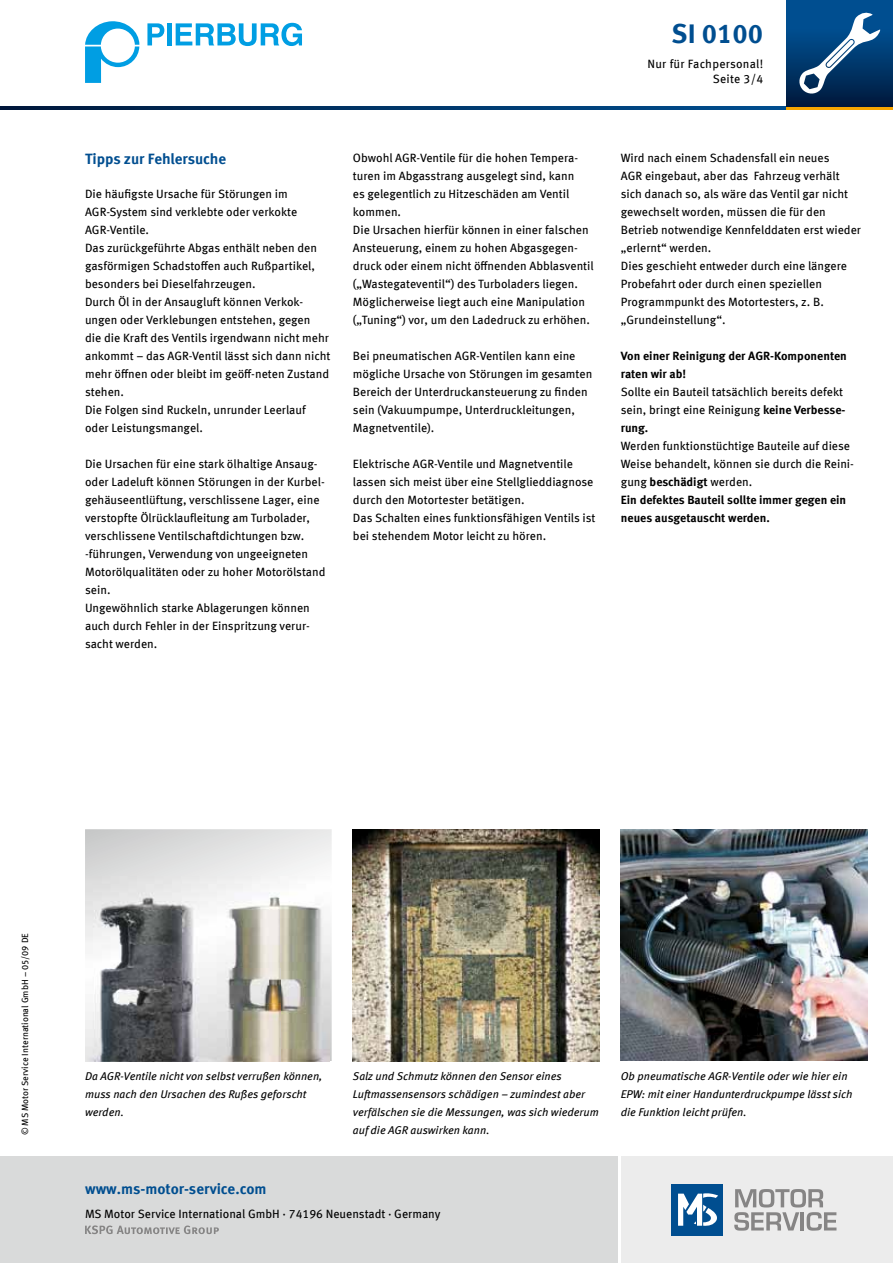
<style>
.page{position:relative;width:893px;height:1263px;background:#fff}
.page>*{position:absolute;margin:0;border:0;box-sizing:border-box;transform-origin:0 0}
.t1{font:700 27px "Meta OFC";color:#004e90}
.t2{font:700 15px "Meta OFC";color:#004e90}
.t3{font:12px/18px "Meta OFC";color:#000}
.t4{font:700 12px/18px "Meta OFC";color:#000}
.t5{font:12px/15px "Meta OFC";letter-spacing:.02em;color:#000;text-align:right}
.t6{font:italic 11.25px/18px "Meta OFC";color:#000}
.t7{font:9px "Meta OFC";color:#000}
.s1{font-weight:700}
</style>
<div class="page">
<svg style="left:85px;top:21px;width:54px;height:62px"></svg>
<svg style="left:147px;top:23px;width:17px;height:22px"></svg>
<div style="left:167px;top:23px;width:5px;height:22px;background:#009ee3"></div>
<svg style="left:176px;top:23px;width:126px;height:23px"></svg>
<svg style="left:0;top:106px;width:787px;height:4px;background:#003466"></svg>
<svg style="left:787px;top:106px;width:106px;height:4px"></svg>
<svg style="left:787px;top:0;width:106px;height:106px;background:#00386e"></svg>
<svg style="left:798px;top:12px;width:82px;height:83px"></svg>
<div style="left:621px;top:1157px;width:272px;height:106px;background:#ececec"></div>
<div style="left:0;top:1157px;width:617px;height:106px;background:#d9dada"></div>
<svg style="left:85px;top:1225px;width:134px;height:9px"></svg>
<div style="left:672px;top:1184px;width:51px;height:51px;background:#004e90"></div>
<svg style="left:678px;top:1193px;width:40px;height:33px"></svg>
<svg style="left:734px;top:1189px;width:102px;height:42px"></svg>
<img style="left:621px;top:829px;width:246px;height:231px">
<img style="left:353px;top:829px;width:247px;height:232px">
<svg style="left:85px;top:829px;width:247px;height:232px;background:#e1e1e1"></svg>
<img style="left:85px;top:876px;width:245px;height:185px">
<h1 class="t1" style="left:672px;top:16px;width:93px">SI 0100</h1>
<p class="t5" style="left:647px;top:57px;width:117px">Nur für Fachpersonal!<br>Seite 3/4</p>
<p class="t2" style="left:85px;top:150px;width:143px">Tipps zur Fehlersuche</p>
<p class="t3" style="left:85px;top:185px;width:247px">Die häufigste Ursache für Störungen im AGR-System sind verklebte oder verkokte AGR-Ventile.<br>Das zurückgeführte Abgas enthält neben den gasförmigen Schadstoffen auch Rußpartikel, besonders bei Dieselfahrzeugen.<br>Durch Öl in der Ansaugluft können Verkok&shy;ungen oder Verklebungen entstehen, gegen<br>die die Kraft des Ventils irgendwann nicht mehr ankommt – das AGR-Ventil lässt sich dann nicht mehr öffnen oder bleibt im geöff-neten Zustand stehen.<br>Die Folgen sind Ruckeln, unrunder Leerlauf oder Leistungsmangel.</p>
<p class="t3" style="left:85px;top:455px;width:242px">Die Ursachen für eine stark ölhaltige Ansaug&shy;oder Ladeluft können Störungen in der Kurbel&shy;gehäuseentlüftung, verschlissene Lager, eine verstopfte Ölrücklaufleitung am Turbolader, verschlissene Ventilschaftdichtungen bzw. -führungen, Verwendung von ungeeigneten Motorölqualitäten oder zu hoher Motorölstand sein.<br>Ungewöhnlich starke Ablagerungen können auch durch Fehler in der Einspritzung verur&shy;sacht werden.</p>
<p class="t3" style="left:353px;top:149px;width:242px">Obwohl AGR-Ventile für die hohen Tempera&shy;turen im Abgasstrang ausgelegt sind, kann<br>es gelegentlich zu Hitzeschäden am Ventil kommen.<br>Die Ursachen hierfür können in einer falschen Ansteuerung, einem zu hohen Abgasgegen&shy;druck oder einem nicht öffnenden Abblasventil („Wastegateventil“) des Turboladers liegen.<br>Möglicherweise liegt auch eine Manipulation („Tuning“) vor, um den Ladedruck zu erhöhen.</p>
<p class="t3" style="left:353px;top:347px;width:241px">Bei pneumatischen AGR-Ventilen kann eine mögliche Ursache von Störungen im gesamten Bereich der Unterdruckansteuerung zu finden sein (Vakuumpumpe, Unterdruckleitungen, Magnetventile).</p>
<p class="t3" style="left:353px;top:455px;width:244px">Elektrische AGR-Ventile und Magnetventile lassen sich meist über eine Stellglieddiagnose durch den Motortester betätigen.<br>Das Schalten eines funktionsfähigen Ventils ist bei stehendem Motor leicht zu hören.</p>
<p class="t3" style="left:621px;top:149px;width:242px">Wird nach einem Schadensfall ein neues<br>AGR eingebaut, aber das Fahrzeug verhält sich danach so, als wäre das Ventil gar nicht gewechselt worden, müssen die für den Betrieb notwendige Kennfelddaten erst wieder „erlernt“ werden.<br>Dies geschieht entweder durch eine längere Probefahrt oder durch einen speziellen Programmpunkt des Motortesters, z. B. „Grundeinstellung“.</p>
<p class="t4" style="left:621px;top:347px;width:227px">Von einer Reinigung der AGR-Komponenten raten wir ab!</p>
<p class="t3" style="left:621px;top:383px;width:226px">Sollte ein Bauteil tatsächlich bereits defekt sein, bringt eine Reinigung <span class="s1">keine Verbesse&shy;rung.</span></p>
<p class="t3" style="left:621px;top:437px;width:235px">Werden funktionstüchtige Bauteile auf diese Weise behandelt, können sie durch die Reini&shy;gung <span class="s1">beschädigt</span> werden.<br><span class="s1">Ein defektes Bauteil sollte immer gegen ein neues ausgetauscht werden.</span></p>
<p class="t7" style="left:19px;top:1135px;width:204px;rotate:-90deg">© MS Motor Service International GmbH – 05/09 DE</p>
<p class="t6" style="left:85px;top:1067px;width:239px">Da AGR-Ventile nicht von selbst verrußen können, muss nach den Ursachen des Rußes geforscht werden.</p>
<p class="t6" style="left:353px;top:1067px;width:247px">Salz und Schmutz können den Sensor eines Luftmassensensors schädigen – zumindest aber verfälschen sie die Messungen, was sich wiederum auf die AGR auswirken kann.</p>
<p class="t2" style="left:85px;top:1179px;width:183px">www.ms-motor-service.com</p>
<p class="t3" style="left:85px;top:1204px;width:357px">MS Motor Service International GmbH · 74196 Neuenstadt · Germany</p>
<p class="t6" style="left:621px;top:1067px;width:233px">Ob pneumatische AGR-Ventile oder wie hier ein<br>EPW: mit einer Handunterdruckpumpe lässt sich die Funktion leicht prüfen.</p>
</div>
